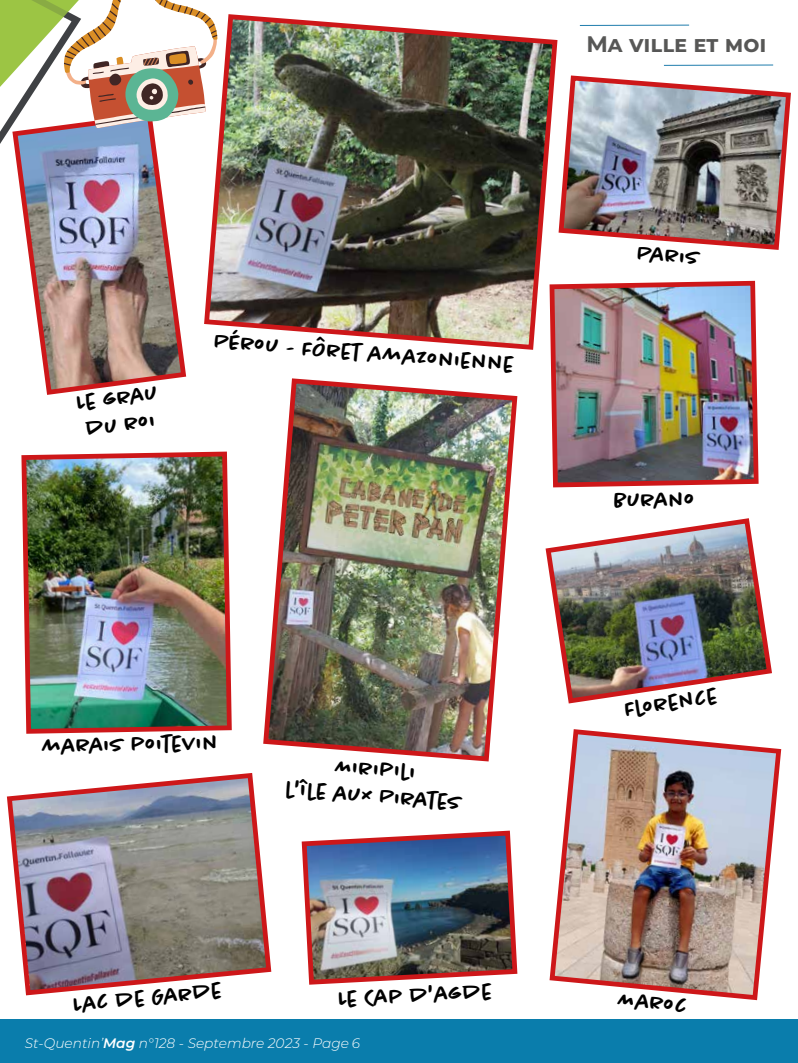
<style>
.page{position:relative;width:798px;height:1063px;background:#fff}
.page>*{position:absolute;margin:0;border:0;box-sizing:border-box;transform-origin:0 0}
.t1{font:500 22.5px/27.1px "Chantal";color:#000}
.t2{font:700 22.5px "Montserrat";color:#575756}
.t3{font:italic 300 13.75px "Montserrat";color:#fff}
.s1{font-weight:600}
</style>
<div class="page">
<div style="left:0;top:1020px;width:797px;height:43px;background:#0a7dac"></div>
<hr style="left:579px;top:25px;width:109px;height:1px;background:#1e7cac">
<hr style="left:663px;top:65px;width:109px;height:1px;background:#1e7cac">
<img style="left:204px;top:14px;width:354px;height:336px">
<img style="left:17px;top:166px;width:170px;height:229px">
<img style="left:21px;top:451px;width:211px;height:283px">
<img style="left:549px;top:729px;width:233px;height:272px">
<img style="left:263px;top:378px;width:255px;height:384px">
<svg style="left:0;top:0;width:217px;height:166px"></svg>
<img style="left:6px;top:773px;width:266px;height:223px">
<img style="left:301px;top:830px;width:217px;height:155px">
<img style="left:555px;top:73px;width:236px;height:179px">
<img style="left:547px;top:278px;width:212px;height:210px">
<img style="left:545px;top:518px;width:227px;height:186px">
<p class="t2" style="left:586px;top:28px;width:182px">Ma ville et moi</p>
<p class="t1" style="left:75px;top:390px;width:83px;rotate:-8deg">Le grau du roi</p>
<p class="t1" style="left:216px;top:326px;width:301px;rotate:5deg">Pérou - Fôret amazonienne</p>
<p class="t1" style="left:42px;top:732px;width:178px;rotate:-1deg">marais poitevin</p>
<p class="t1" style="left:289px;top:748px;width:178px;text-align:center;rotate:5deg">Miripili<br>l'île aux Pirates</p>
<p class="t1" style="left:72px;top:990px;width:151px;rotate:-5deg">Lac de Garde</p>
<p class="t1" style="left:338px;top:986px;width:155px;rotate:-3deg">Le Cap d'agde</p>
<p class="t3" style="left:25px;top:1034px;width:337px">St-Quentin’<span class="s1">Mag</span> n°128 - Septembre 2023 - Page 6</p>
<p class="t1" style="left:639px;top:239px;width:64px;rotate:5deg">Paris</p>
<p class="t1" style="left:613px;top:487px;width:83px;rotate:-1deg">Burano</p>
<p class="t1" style="left:622px;top:696px;width:95px;rotate:-9deg">Florence</p>
<p class="t1" style="left:619px;top:986px;width:71px;rotate:5deg">Maroc</p>
</div>
